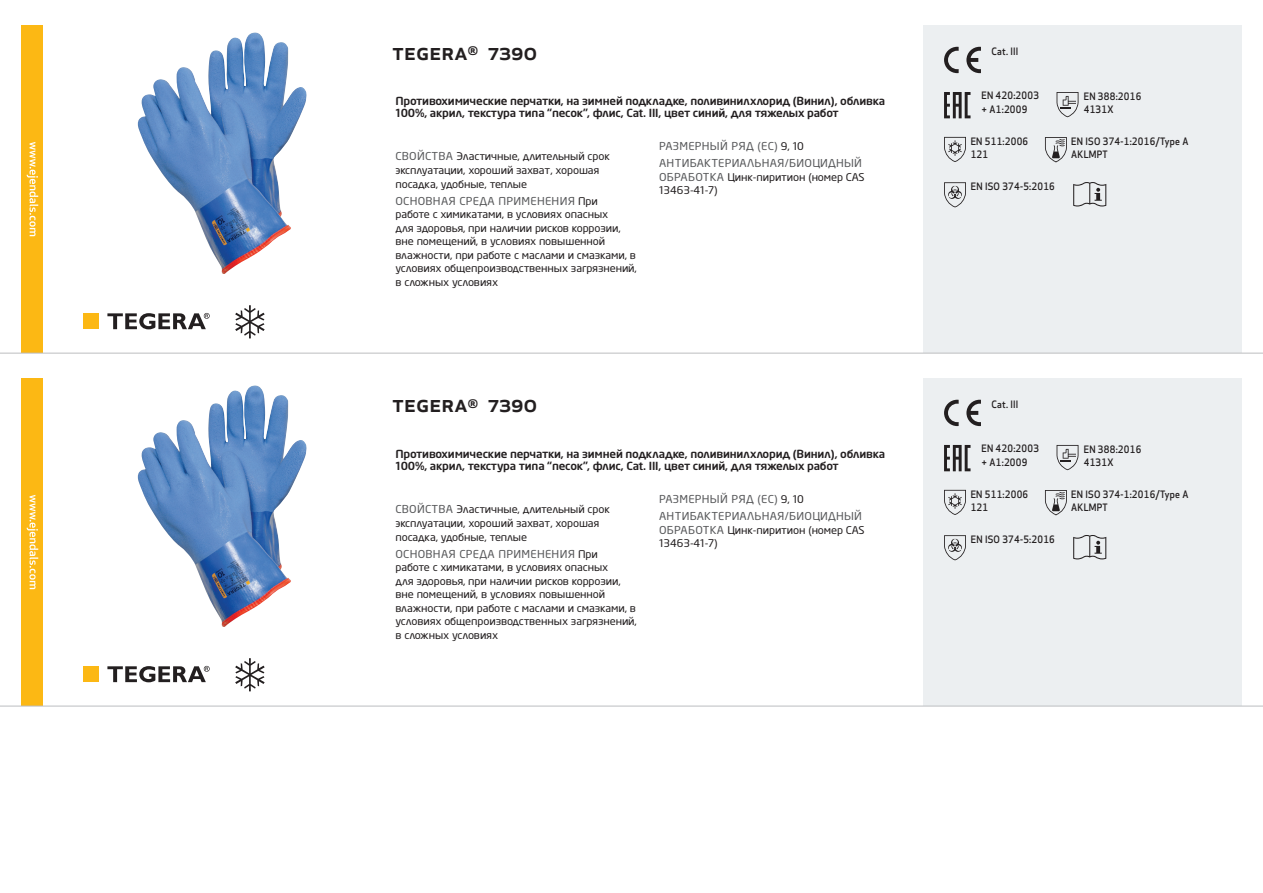
<style>
.page{position:relative;width:1263px;height:893px;background:#fff}
.page>*{position:absolute;margin:0;border:0;box-sizing:border-box;transform-origin:0 0}
.Produkt_namn{font:500 24px "Apex New";color:#231f20}
.Ingress{font:500 11.1px/12.8px "Neo Sans Pro Cyr";letter-spacing:-.015em;color:#231f20;scale:1.06 1}
.Funktion{font:10.8px "Neo Sans Pro Cyr";letter-spacing:.025em;color:#57585a;scale:1.06 1}
.Funktion-2{font:10.5px/13.5px "Neo Sans Pro Cyr";letter-spacing:-.01em;color:#231f20;scale:1.06 1}
.Artikel{font:500 10.05px/13.2px "Apex New";letter-spacing:.025em;color:#231f20;scale:.95 1}
.s1{font-size:10.5px;color:#231f20}
.s2{font-size:10.8px;color:#57585a}
</style>
<div class="page">
<img style="left:137px;top:33px;width:170px;height:241px">
<div style="left:83px;top:313px;width:16px;height:16px;background:#fcb814"></div>
<svg style="left:107px;top:313px;width:103px;height:16px"></svg>
<svg style="left:235px;top:305px;width:30px;height:33px"></svg>
<div style="left:21px;top:26px;width:22px;height:327px;background:#fcb814"></div>
<svg style="left:27px;top:142px;width:11px;height:94px"></svg>
<div style="left:923px;top:26px;width:319px;height:327px;background:#eceff1"></div>
<svg style="left:966px;top:47px;width:15px;height:26px"></svg>
<svg style="left:944px;top:47px;width:15px;height:26px"></svg>
<svg style="left:944px;top:92px;width:26px;height:26px"></svg>
<svg style="left:1056px;top:92px;width:22px;height:25px"></svg>
<svg style="left:944px;top:137px;width:22px;height:25px"></svg>
<svg style="left:1045px;top:137px;width:22px;height:25px"></svg>
<svg style="left:944px;top:182px;width:22px;height:25px"></svg>
<svg style="left:1073px;top:182px;width:33px;height:24px"></svg>
<img style="left:137px;top:385px;width:170px;height:242px">
<div style="left:83px;top:666px;width:16px;height:16px;background:#fcb814"></div>
<svg style="left:107px;top:666px;width:103px;height:16px"></svg>
<svg style="left:235px;top:658px;width:30px;height:33px"></svg>
<div style="left:21px;top:378px;width:22px;height:328px;background:#fcb814"></div>
<svg style="left:27px;top:495px;width:11px;height:94px"></svg>
<div style="left:923px;top:378px;width:319px;height:328px;background:#eceff1"></div>
<svg style="left:966px;top:400px;width:15px;height:26px"></svg>
<svg style="left:944px;top:400px;width:15px;height:26px"></svg>
<svg style="left:944px;top:445px;width:26px;height:26px"></svg>
<svg style="left:1056px;top:445px;width:22px;height:25px"></svg>
<svg style="left:944px;top:490px;width:22px;height:25px"></svg>
<svg style="left:1045px;top:490px;width:22px;height:25px"></svg>
<svg style="left:944px;top:535px;width:22px;height:25px"></svg>
<svg style="left:1073px;top:535px;width:33px;height:24px"></svg>
<hr style="left:0;top:353px;width:1263px;height:1px;background:#bcbdc0">
<hr style="left:0;top:706px;width:1263px;height:1px;background:#bcbdc0">
<p class="Produkt_namn" style="left:392px;top:35px;width:147px">TEGERA<sup>®</sup> 7390</p>
<p class="Ingress" style="left:395px;top:94px;width:463px">Противохимические перчатки, на зимней подкладке, поливинилхлорид (Винил), обливка<br>100%, акрил, текстура типа “песок”, флис, Cat. III, цвет синий, для тяжелых работ</p>
<p class="Funktion" style="left:659px;top:139px;width:138px">РАЗМЕРНЫЙ РЯД (EC) <span class="s1">9, 10</span></p>
<p class="Funktion" style="left:659px;top:157px;width:193px">АНТИБАКТЕРИАЛЬНАЯ/БИОЦИДНЫЙ</p>
<p class="Funktion-2" style="left:659px;top:170px;width:195px"><span class="s2">ОБРАБОТКА</span> Цинк-пиритион (номер CAS<br>13463-41-7)</p>
<p class="Funktion-2" style="left:395px;top:149px;width:204px"><span class="s2">СВОЙСТВА</span> Эластичные, длительный срок эксплуатации, хороший захват, хорошая посадка, удобные, теплые</p>
<p class="Funktion" style="left:395px;top:194px;width:192px">ОСНОВНАЯ СРЕДА ПРИМЕНЕНИЯ <span class="s1">При</span></p>
<p class="Funktion-2" style="left:395px;top:208px;width:229px">работе с химикатами, в условиях опасных<br>для здоровья, при наличии рисков коррозии, вне помещений, в условиях повышенной влажности, при работе с маслами и смазками, в условиях общепроизводственных загрязнений, в сложных условиях</p>
<p class="Produkt_namn" style="left:392px;top:388px;width:147px">TEGERA<sup>®</sup> 7390</p>
<p class="Ingress" style="left:395px;top:447px;width:463px">Противохимические перчатки, на зимней подкладке, поливинилхлорид (Винил), обливка<br>100%, акрил, текстура типа “песок”, флис, Cat. III, цвет синий, для тяжелых работ</p>
<p class="Funktion" style="left:659px;top:492px;width:138px">РАЗМЕРНЫЙ РЯД (EC) <span class="s1">9, 10</span></p>
<p class="Funktion" style="left:659px;top:509px;width:193px">АНТИБАКТЕРИАЛЬНАЯ/БИОЦИДНЫЙ</p>
<p class="Funktion-2" style="left:659px;top:523px;width:195px"><span class="s2">ОБРАБОТКА</span> Цинк-пиритион (номер CAS<br>13463-41-7)</p>
<p class="Funktion-2" style="left:395px;top:502px;width:204px"><span class="s2">СВОЙСТВА</span> Эластичные, длительный срок эксплуатации, хороший захват, хорошая посадка, удобные, теплые</p>
<p class="Funktion" style="left:395px;top:547px;width:192px">ОСНОВНАЯ СРЕДА ПРИМЕНЕНИЯ <span class="s1">При</span></p>
<p class="Funktion-2" style="left:395px;top:560px;width:229px">работе с химикатами, в условиях опасных<br>для здоровья, при наличии рисков коррозии, вне помещений, в условиях повышенной влажности, при работе с маслами и смазками, в условиях общепроизводственных загрязнений, в сложных условиях</p>
<p class="Artikel" style="left:991px;top:44px;width:30px">Cat. III</p>
<p class="Artikel" style="left:981px;top:89px;width:62px">EN 420:2003 + A1:2009</p>
<p class="Artikel" style="left:1084px;top:89px;width:62px">EN 388:2016<br>4131X</p>
<p class="Artikel" style="left:971px;top:134px;width:62px">EN 511:2006<br>121</p>
<p class="Artikel" style="left:1071px;top:135px;width:125px">EN ISO 374-1:2016/Type A<br>AKLMPT</p>
<p class="Artikel" style="left:971px;top:180px;width:90px">EN ISO 374-5:2016</p>
<p class="Artikel" style="left:991px;top:397px;width:30px">Cat. III</p>
<p class="Artikel" style="left:981px;top:442px;width:62px">EN 420:2003 + A1:2009</p>
<p class="Artikel" style="left:1084px;top:442px;width:62px">EN 388:2016<br>4131X</p>
<p class="Artikel" style="left:971px;top:487px;width:62px">EN 511:2006<br>121</p>
<p class="Artikel" style="left:1071px;top:488px;width:125px">EN ISO 374-1:2016/Type A<br>AKLMPT</p>
<p class="Artikel" style="left:971px;top:533px;width:90px">EN ISO 374-5:2016</p>
</div>
